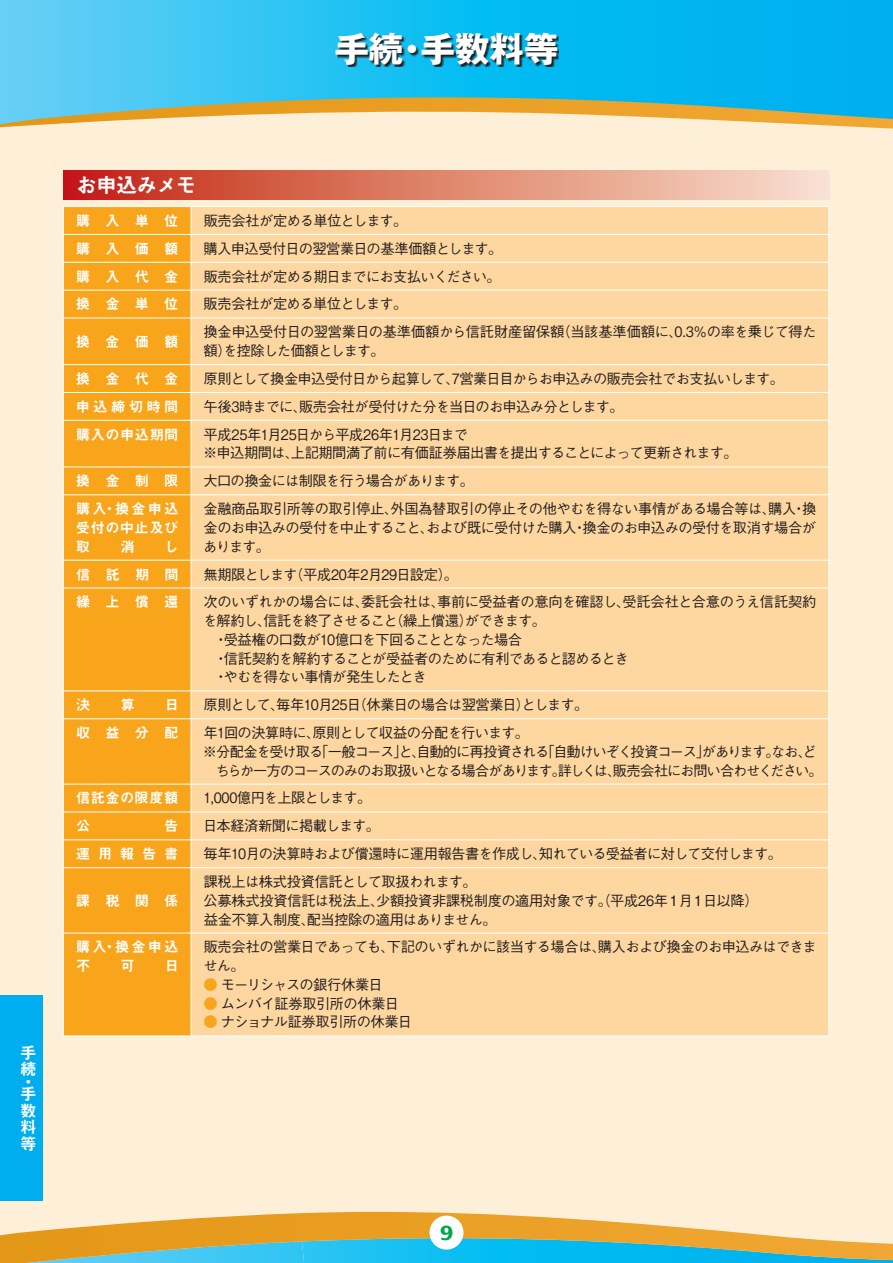
<style>
.page{position:relative;width:893px;height:1263px;background:#feefd8}
.page>*{position:absolute;margin:0;border:0;box-sizing:border-box;transform-origin:0 0}
.t1{font:700 34.5px "Gothic MB101 Pro";color:#fff}
.t2{font:21px "Midashi Go Pro MB31";letter-spacing:-.05em;color:#fff}
.t3{font:700 19.5px "Lucida Sans Std";color:#00a54f}
.t4{font:16.5px/16.5px "Midashi Go Pro MB31";color:#fff}
.t5{font:500 14.25px/18.8px "Gothic BBB Pro";letter-spacing:-.045em;color:#231f20}
.t6{font:500 14.25px/18.8px "Gothic BBB Pro";letter-spacing:-.025em;color:#231f20}
.t7{font:500 14.25px "Gothic BBB Pro";letter-spacing:-.09em;color:#231f20}
.t8{font:14.25px/18.8px "Midashi Go Pro MB31";letter-spacing:.555em;color:#fff;text-align:justify}
.t9{font:500 14.25px "Gothic BBB Pro";letter-spacing:-.045em;color:#231f20;scale:.9 1}
.t10{font:14.25px "Midashi Go Pro MB31";letter-spacing:.03em;color:#fff}
.t11{font:500 14.25px "Gothic BBB Pro";letter-spacing:-.065em;color:#231f20}
.s1{color:#f9a51b}
</style>
<div class="page">
<svg style="left:0;top:1232px;width:26px;height:31px"></svg>
<svg style="left:0;top:0;width:892px;height:124px"></svg>
<svg style="left:26px;top:1211px;width:867px;height:52px"></svg>
<svg style="left:892px;top:0;width:1px;height:129px"></svg>
<div style="left:429px;top:1215px;width:34px;height:34px;background:#fff;border-radius:50%"></div>
<div style="left:0;top:995px;width:43px;height:206px;background:#00aeef"></div>
<svg style="left:337px;top:34px;width:222px;height:33px"></svg>
<div style="left:64px;top:170px;width:765px;height:30px;background:linear-gradient(to right,#c42210,#f9e4ce)"></div>
<div style="left:64px;top:207px;width:127px;height:828px;background:#f9a51b"></div>
<div style="left:192px;top:207px;width:636px;height:828px;background:#fed7a0"></div>
<hr style="left:191px;top:206px;width:638px;height:1px;background:#fff">
<hr style="left:191px;top:234px;width:638px;height:1px;background:#fff">
<hr style="left:191px;top:262px;width:638px;height:1px;background:#fff">
<hr style="left:191px;top:290px;width:638px;height:1px;background:#fff">
<hr style="left:191px;top:318px;width:638px;height:1px;background:#fff">
<hr style="left:828px;top:318px;width:1px;height:46px;background:#fff">
<hr style="left:191px;top:364px;width:638px;height:1px;background:#fff">
<hr style="left:191px;top:392px;width:638px;height:1px;background:#fff">
<hr style="left:191px;top:420px;width:638px;height:1px;background:#fff">
<hr style="left:828px;top:421px;width:1px;height:46px;background:#fff">
<hr style="left:191px;top:467px;width:638px;height:1px;background:#fff">
<hr style="left:191px;top:494px;width:638px;height:1px;background:#fff">
<hr style="left:828px;top:495px;width:1px;height:65px;background:#fff">
<hr style="left:191px;top:560px;width:638px;height:1px;background:#fff">
<hr style="left:191px;top:588px;width:638px;height:1px;background:#fff">
<hr style="left:828px;top:588px;width:1px;height:102px;background:#fff">
<hr style="left:191px;top:690px;width:638px;height:1px;background:#fff">
<hr style="left:191px;top:718px;width:638px;height:1px;background:#fff">
<hr style="left:828px;top:719px;width:1px;height:65px;background:#fff">
<hr style="left:191px;top:784px;width:638px;height:1px;background:#fff">
<hr style="left:191px;top:812px;width:638px;height:1px;background:#fff">
<hr style="left:191px;top:839px;width:638px;height:1px;background:#fff">
<hr style="left:191px;top:867px;width:638px;height:1px;background:#fff">
<hr style="left:828px;top:868px;width:1px;height:65px;background:#fff">
<hr style="left:191px;top:933px;width:638px;height:1px;background:#fff">
<hr style="left:828px;top:933px;width:1px;height:102px;background:#fff">
<hr style="left:191px;top:1035px;width:638px;height:1px;background:#fff">
<hr style="left:63px;top:206px;width:128px;height:1px;background:#fff">
<hr style="left:63px;top:234px;width:128px;height:1px;background:#fff">
<hr style="left:63px;top:262px;width:128px;height:1px;background:#fff">
<hr style="left:63px;top:290px;width:128px;height:1px;background:#fff">
<svg style="left:63px;top:207px;width:1px;height:111px"></svg>
<hr style="left:63px;top:318px;width:128px;height:1px;background:#fff">
<hr style="left:63px;top:318px;width:1px;height:46px;background:#fff">
<hr style="left:191px;top:318px;width:1px;height:46px;background:#fff">
<hr style="left:63px;top:364px;width:128px;height:1px;background:#fff">
<hr style="left:63px;top:392px;width:128px;height:1px;background:#fff">
<svg style="left:63px;top:365px;width:1px;height:55px"></svg>
<hr style="left:63px;top:420px;width:128px;height:1px;background:#fff">
<hr style="left:63px;top:421px;width:1px;height:46px;background:#fff">
<hr style="left:191px;top:421px;width:1px;height:46px;background:#fff">
<hr style="left:63px;top:467px;width:128px;height:1px;background:#fff">
<svg style="left:63px;top:467px;width:1px;height:27px"></svg>
<hr style="left:63px;top:494px;width:128px;height:1px;background:#fff">
<hr style="left:63px;top:495px;width:1px;height:65px;background:#fff">
<hr style="left:191px;top:495px;width:1px;height:65px;background:#fff">
<hr style="left:63px;top:560px;width:128px;height:1px;background:#fff">
<svg style="left:63px;top:560px;width:1px;height:28px"></svg>
<hr style="left:63px;top:588px;width:128px;height:1px;background:#fff">
<hr style="left:63px;top:588px;width:1px;height:102px;background:#fff">
<hr style="left:191px;top:588px;width:1px;height:102px;background:#fff">
<hr style="left:63px;top:690px;width:128px;height:1px;background:#fff">
<svg style="left:63px;top:691px;width:1px;height:27px"></svg>
<hr style="left:63px;top:718px;width:128px;height:1px;background:#fff">
<hr style="left:63px;top:719px;width:1px;height:65px;background:#fff">
<hr style="left:191px;top:719px;width:1px;height:65px;background:#fff">
<hr style="left:63px;top:784px;width:128px;height:1px;background:#fff">
<hr style="left:63px;top:812px;width:128px;height:1px;background:#fff">
<hr style="left:63px;top:839px;width:128px;height:1px;background:#fff">
<svg style="left:63px;top:784px;width:1px;height:83px"></svg>
<hr style="left:63px;top:867px;width:128px;height:1px;background:#fff">
<hr style="left:63px;top:868px;width:1px;height:65px;background:#fff">
<hr style="left:191px;top:868px;width:1px;height:65px;background:#fff">
<hr style="left:63px;top:933px;width:128px;height:1px;background:#fff">
<hr style="left:63px;top:933px;width:1px;height:102px;background:#fff">
<hr style="left:191px;top:933px;width:1px;height:102px;background:#fff">
<hr style="left:63px;top:1035px;width:128px;height:1px;background:#fff">
<h1 class="t1" style="left:334px;top:20px;width:226px">手続・手数料等</h1>
<p class="t4" style="left:20px;top:1042px;width:17px">手続</p>
<p class="t4" style="left:20px;top:1073px;width:17px;line-height:12.3px">・手</p>
<p class="t4" style="left:20px;top:1100px;width:17px;text-align:justify">数料等</p>
<h2 class="t2" style="left:76px;top:168px;width:122px">お申込みメモ</h2>
<p class="t8" style="left:76px;top:209px;width:104px">購入単位</p>
<p class="t5" style="left:204px;top:209px;width:205px">販売会社が定める単位とします。</p>
<p class="t8" style="left:76px;top:237px;width:104px">購入価額</p>
<p class="t5" style="left:204px;top:237px;width:300px">購入申込受付日の翌営業日の基準価額とします。</p>
<p class="t8" style="left:76px;top:265px;width:104px">購入代金</p>
<p class="t5" style="left:204px;top:265px;width:299px">販売会社が定める期日までにお支払いください。</p>
<p class="t8" style="left:76px;top:293px;width:104px">換金単位</p>
<p class="t5" style="left:204px;top:293px;width:205px">販売会社が定める単位とします。</p>
<p class="t8" style="left:76px;top:330px;width:104px">換金価額</p>
<p class="t6" style="left:204px;top:321px;width:614px">換金申込受付日の翌営業日の基準価額から信託財産留保額（当該基準価額に、0.3％の率を乗じて得た額）を控除した価額とします。</p>
<p class="t8" style="left:76px;top:367px;width:104px">換金代金</p>
<p class="t5" style="left:204px;top:367px;width:582px">原則として換金申込受付日から起算して、7営業日目からお申込みの販売会社でお支払いします。</p>
<p class="t8" style="left:76px;top:395px;width:104px">申込締切時間</p>
<p class="t5" style="left:204px;top:395px;width:422px">午後3時までに、販売会社が受付けた分を当日のお申込み分とします。</p>
<p class="t10" style="left:76px;top:423px;width:104px">購入の申込期間</p>
<p class="t5" style="left:203px;top:423px;width:536px">平成25年1月25日から平成26年1月23日まで<br>※申込期間は、上記期間満了前に有価証券届出書を提出することによって更新されます。</p>
<p class="t8" style="left:76px;top:470px;width:104px">換金制限</p>
<p class="t5" style="left:204px;top:470px;width:272px">大口の換金には制限を行う場合があります。</p>
<p class="t8" style="left:76px;top:498px;width:104px">購入・換金申込受付の中止及び取</p>
<p class="t5" style="left:203px;top:498px;width:614px;text-align:justify">金融商品取引所等の取引停止、外国為替取引の停止その他やむを得ない事情がある場合等は、購入・換金のお申込みの受付を中止すること、および既に受付けた購入・換金のお申込みの受付を取消す場合があります。</p>
<p class="t8" style="left:121px;top:535px;width:16px">消</p>
<p class="t8" style="left:164px;top:535px;width:16px">し</p>
<p class="t8" style="left:76px;top:563px;width:104px">信託期間</p>
<p class="t5" style="left:204px;top:563px;width:256px">無期限とします（平成20年2月29日設定）。</p>
<p class="t8" style="left:76px;top:591px;width:104px">繰上償還</p>
<p class="t6" style="left:204px;top:591px;width:614px">次のいずれかの場合には、委託会社は、事前に受益者の意向を確認し、受託会社と合意のうえ信託契約</p>
<p class="t5" style="left:203px;top:610px;width:344px">を解約し、信託を終了させること（繰上償還）ができます。</p>
<p class="t5" style="left:214px;top:628px;width:310px">・受益権の口数が10億口を下回ることとなった場合</p>
<p class="t5" style="left:214px;top:647px;width:416px">・信託契約を解約することが受益者のために有利であると認めるとき</p>
<p class="t5" style="left:214px;top:666px;width:214px">・やむを得ない事情が発生したとき</p>
<p class="t8" style="left:76px;top:694px;width:16px">決</p>
<p class="t8" style="left:121px;top:694px;width:16px">算</p>
<p class="t8" style="left:165px;top:694px;width:16px">日</p>
<p class="t5" style="left:204px;top:694px;width:386px">原則として、毎年10月25日（休業日の場合は翌営業日）とします。</p>
<p class="t8" style="left:76px;top:722px;width:104px">収益分配</p>
<p class="t5" style="left:204px;top:722px;width:327px">年1回の決算時に、原則として収益の分配を行います。</p>
<p class="t7" style="left:203px;top:740px;width:615px">※分配金を受け取る「一般コース」と、自動的に再投資される「自動けいぞく投資コース」があります。なお、ど</p>
<p class="t7" style="left:215px;top:759px;width:609px">ちらか一方のコースのみのお取扱いとなる場合があります。詳しくは、販売会社にお問い合わせください。</p>
<p class="t10" style="left:76px;top:787px;width:104px">信託金の限度額</p>
<p class="t9" style="left:203px;top:787px;width:188px">1,000億円を上限とします。</p>
<p class="t8" style="left:76px;top:815px;width:16px">公</p>
<p class="t8" style="left:164px;top:815px;width:16px">告</p>
<p class="t5" style="left:203px;top:815px;width:179px">日本経済新聞に掲載します。</p>
<p class="t8" style="left:76px;top:843px;width:104px">運用報告書</p>
<p class="t5" style="left:204px;top:843px;width:580px">毎年10月の決算時および償還時に運用報告書を作成し、知れている受益者に対して交付します。</p>
<p class="t8" style="left:76px;top:889px;width:104px">課税関係</p>
<p class="t5" style="left:204px;top:870px;width:556px">課税上は株式投資信託として取扱われます。<br>公募株式投資信託は税法上、少額投資非課税制度の適用対象です（。平成26年１月１日以降）益金不算入制度、配当控除の適用はありません。</p>
<p class="t8" style="left:76px;top:936px;width:104px">購入・換金申込不</p>
<p class="t8" style="left:121px;top:955px;width:16px">可</p>
<p class="t8" style="left:165px;top:955px;width:16px">日</p>
<p class="t5" style="left:203px;top:936px;width:615px">販売会社の営業日であっても、下記のいずれかに該当する場合は、購入および換金のお申込みはできません。</p>
<p class="t11" style="left:204px;top:973px;width:181px"><span class="s1">●</span> モーリシャスの銀行休業日</p>
<p class="t5" style="left:204px;top:992px;width:197px"><span class="s1">●</span> ムンバイ証券取引所の休業日</p>
<p class="t5" style="left:204px;top:1011px;width:210px"><span class="s1">●</span> ナショナル証券取引所の休業日</p>
<h3 class="t3" style="left:440px;top:1222px;width:15px">9</h3>
</div>
